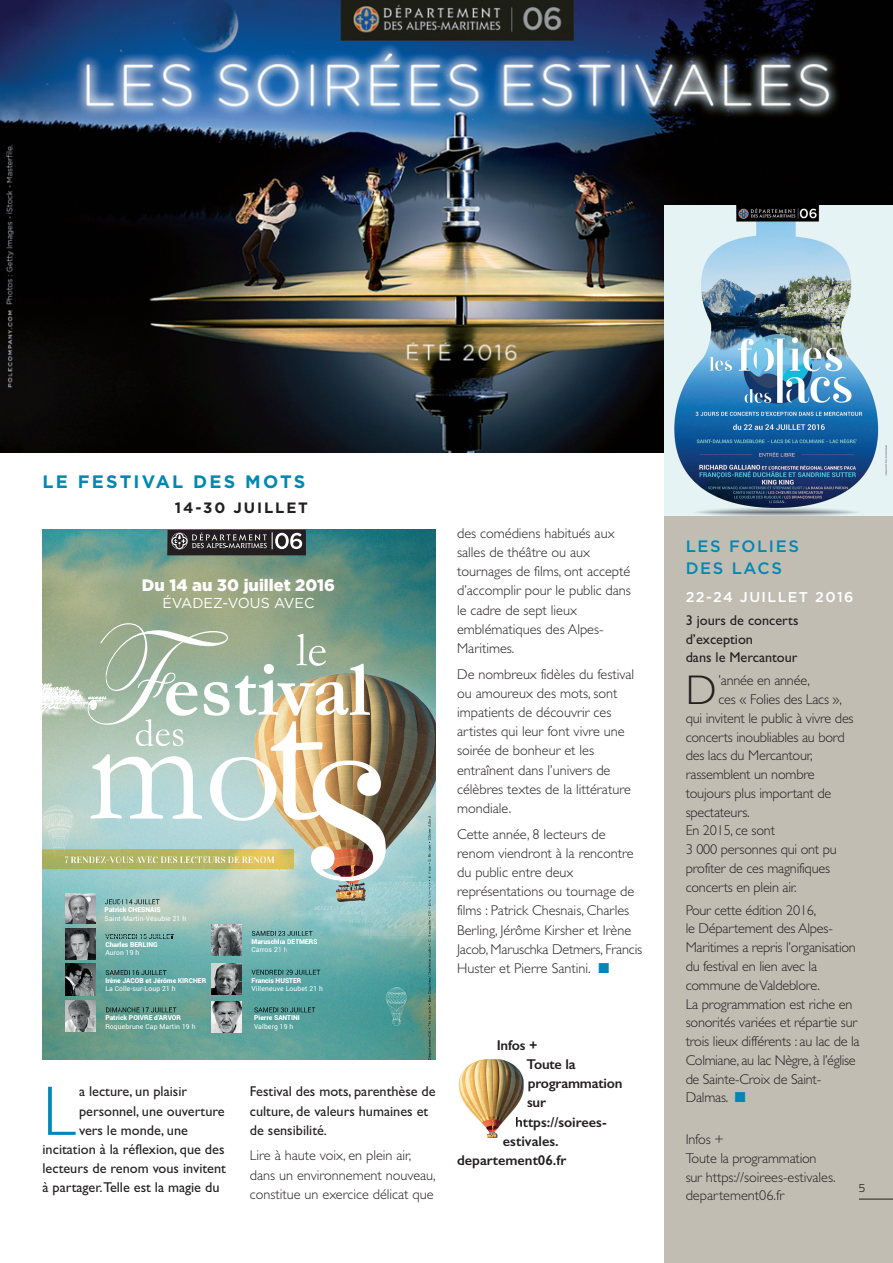
<style>
.page{position:relative;width:893px;height:1263px;background:#fff}
.page>*{position:absolute;margin:0;border:0;box-sizing:border-box;transform-origin:0 0}
.t1{font:300 70.5px "Gill Sans";color:#0088b3}
.t2{font:300 41.7px "Gill Sans";color:#231f20}
.t3{font:700 18px "Gotham";letter-spacing:.125em;color:#0088b3}
.t4{font:900 16.65px "Gotham";color:#fff}
.t5{font:500 16.5px/22.5px "Gotham";letter-spacing:.1em;color:#0088b3}
.t6{font:700 15px "Gotham";letter-spacing:.125em;color:#231f20}
.t7{font:14.4px "Gotham";color:#fff}
.t8{font:300 14.25px/19.2px "Gill Sans";color:#231f20}
.t9{font:14.25px/18.8px "Gill Sans";color:#231f20}
.t10{font:600 14.25px "Gill Sans";color:#231f20}
.t11{font:500 14.25px "Gotham";letter-spacing:.1em;color:#fff}
.t12{font:12px "Titillium Text 25 L 250 wt";color:#231f20}
.t13{font:6.75px "Roboto Black+T42";color:#fff}
.t14{font:6.75px "Roboto Regular+T42";letter-spacing:.02em;color:#fff}
.s1{color:#0088b3}
</style>
<div class="page">
<div style="left:664px;top:0;width:229px;height:1263px;background:#c1bdb3"></div>
<img style="left:0;top:0;width:893px;height:453px">
<img style="left:459px;top:1059px;width:65px;height:79px">
<svg style="left:516px;top:1117px;width:8px;height:13px"></svg>
<hr style="left:503px;top:1136px;width:21px;height:2px;background:#231f20">
<img style="left:43px;top:530px;width:393px;height:529px">
<img style="left:211px;top:1002px;width:31px;height:31px">
<img style="left:65px;top:980px;width:31px;height:15px">
<img style="left:65px;top:1001px;width:31px;height:31px">
<img style="left:211px;top:980px;width:31px;height:15px">
<svg style="left:386px;top:987px;width:21px;height:39px"></svg>
<div style="left:167px;top:530px;width:139px;height:25px;background:#231f20"></div>
<svg style="left:171px;top:532px;width:131px;height:18px"></svg>
<svg style="left:106px;top:1007px;width:15px;height:5px"></svg>
<svg style="left:173px;top:1007px;width:3px;height:5px"></svg>
<img style="left:121px;top:1007px;width:51px;height:5px">
<img style="left:254px;top:1007px;width:57px;height:5px">
<svg style="left:311px;top:1007px;width:4px;height:5px"></svg>
<img style="left:287px;top:1009px;width:24px;height:3px">
<img style="left:43px;top:623px;width:393px;height:357px">
<img style="left:428px;top:980px;width:3px;height:19px">
<img style="left:428px;top:999px;width:3px;height:14px">
<svg style="left:428px;top:1013px;width:3px;height:16px"></svg>
<img style="left:428px;top:1031px;width:3px;height:4px">
<svg style="left:428px;top:1035px;width:3px;height:24px"></svg>
<hr style="left:859px;top:1198px;width:34px;height:1px;background:#231f20">
<img style="left:664px;top:206px;width:229px;height:309px">
<p class="t3" style="left:43px;top:475px;width:264px">LE FESTIVAL DES MOTS</p>
<p class="t6" style="left:175px;top:502px;width:134px">14-30 JUILLET</p>
<p class="t4" style="left:142px;top:575px;width:195px">Du 14 au 30 juillet 2016</p>
<p class="t7" style="left:162px;top:597px;width:154px">ÉVADEZ-VOUS AVEC</p>
<p class="t13" style="left:105px;top:906px;width:58px">Patrick CHESNAIS</p>
<p class="t14" style="left:105px;top:915px;width:83px">Saint-Martin-Vésubie 21 h</p>
<p class="t13" style="left:105px;top:941px;width:54px">Charles BERLING</p>
<p class="t14" style="left:105px;top:950px;width:36px">Auron 19 h</p>
<p class="t13" style="left:105px;top:977px;width:102px">Irène JACOB et Jérôme KIRCHER</p>
<p class="t14" style="left:105px;top:986px;width:72px">La Colle-sur-Loup 21 h</p>
<p class="t13" style="left:105px;top:1014px;width:77px">Patrick POIVRE d’ARVOR</p>
<p class="t14" style="left:105px;top:1023px;width:92px">Roquebrune Cap Martin 19 h</p>
<h1 class="t1" style="left:43px;top:1087px;width:35px">L</h1>
<p class="t9" style="left:79px;top:1084px;width:110px">a lecture, un plaisir</p>
<p class="t9" style="left:79px;top:1103px;width:147px">personnel, une ouverture</p>
<p class="t9" style="left:79px;top:1122px;width:110px">vers le monde, une</p>
<p class="t9" style="left:43px;top:1141px;width:183px">incitation à la réflexion, que des</p>
<p class="t9" style="left:43px;top:1161px;width:185px">lecteurs de renom vous invitent</p>
<p class="t9" style="left:43px;top:1180px;width:178px">à partager.Telle est la magie du</p>
<p class="t13" style="left:252px;top:938px;width:67px">Maruschka DETMERS</p>
<p class="t14" style="left:252px;top:947px;width:38px">Carros 21 h</p>
<p class="t13" style="left:252px;top:976px;width:51px">Francis HUSTER</p>
<p class="t14" style="left:252px;top:986px;width:73px">Villeneuve Loubet 21 h</p>
<p class="t13" style="left:254px;top:1014px;width:47px">Pierre SANTINI</p>
<p class="t14" style="left:254px;top:1023px;width:41px">Valberg 19 h</p>
<p class="t9" style="left:250px;top:1083px;width:187px;line-height:19.2px">Festival des mots, parenthèse de culture, de valeurs humaines et de sensibilité.</p>
<p class="t8" style="left:250px;top:1147px;width:187px">Lire à haute voix, en plein air, dans un environnement nouveau, constitue un exercice délicat que</p>
<p class="t8" style="left:457px;top:525px;width:175px">des comédiens habitués aux salles de théâtre ou aux tournages de films, ont accepté d’accomplir pour le public dans le cadre de sept lieux emblématiques des Alpes-<br>Maritimes.</p>
<p class="t8" style="left:457px;top:666px;width:179px">De nombreux fidèles du festival ou amoureux des mots, sont impatients de découvrir ces artistes qui leur font vivre une soirée de bonheur et les entraînent dans l’univers de célèbres textes de la littérature mondiale.</p>
<p class="t8" style="left:457px;top:826px;width:187px">Cette année, 8 lecteurs de renom viendront à la rencontre du public entre deux représentations ou tournage de films : Patrick Chesnais, Charles<br>Berling, Jérôme Kirsher et Irène<br>Jacob, Maruschka Detmers, Francis<br>Huster et Pierre Santini. <span class="s1">■</span></p>
<p class="t10" style="left:497px;top:1040px;width:42px">Infos +</p>
<p class="t10" style="left:526px;top:1059px;width:51px">Toute la</p>
<p class="t10" style="left:528px;top:1078px;width:96px">programmation</p>
<p class="t10" style="left:527px;top:1098px;width:20px">sur</p>
<p class="t10" style="left:515px;top:1117px;width:93px">https://soirees-</p>
<p class="t10" style="left:503px;top:1136px;width:57px">estivales.</p>
<p class="t10" style="left:457px;top:1155px;width:111px">departement06.fr</p>
<p class="t5" style="left:686px;top:536px;width:115px">LES FOLIES<br>DES LACS</p>
<p class="t11" style="left:686px;top:591px;width:169px">22-24 JUILLET 2016</p>
<p class="t9" style="left:686px;top:612px;width:114px">3 jours de concerts d’exception<br>dans le Mercantour</p>
<h2 class="t2" style="left:686px;top:676px;width:32px">D</h2>
<p class="t8" style="left:718px;top:673px;width:93px">’année en année,</p>
<p class="t8" style="left:718px;top:691px;width:125px">ces « Folies des Lacs »,</p>
<p class="t8" style="left:686px;top:710px;width:169px">qui invitent le public à vivre des</p>
<p class="t8" style="left:686px;top:729px;width:161px">concerts inoubliables au bord</p>
<p class="t8" style="left:686px;top:748px;width:129px">des lacs du Mercantour,</p>
<p class="t8" style="left:686px;top:766px;width:131px">rassemblent un nombre</p>
<p class="t8" style="left:686px;top:785px;width:147px">toujours plus important de</p>
<p class="t8" style="left:686px;top:804px;width:66px">spectateurs.</p>
<p class="t8" style="left:686px;top:823px;width:91px">En 2015, ce sont</p>
<p class="t8" style="left:686px;top:841px;width:153px">3 000 personnes qui ont pu</p>
<p class="t8" style="left:686px;top:860px;width:146px">profiter de ces magnifiques</p>
<p class="t8" style="left:686px;top:879px;width:113px">concerts en plein air.</p>
<p class="t8" style="left:686px;top:902px;width:176px;line-height:18.8px">Pour cette édition 2016,<br>le Département des Alpes-<br>Maritimes a repris l’organisation du festival en lien avec la commune de Valdeblore.<br>La programmation est riche en sonorités variées et répartie sur trois lieux différents : au lac de la<br>Colmiane, au lac Nègre, à l’église de Sainte-Croix de Saint-<br>Dalmas. <span class="s1">■</span></p>
<p class="t8" style="left:686px;top:1131px;width:151px;line-height:18.8px">Infos +<br>Toute la programmation sur https://soirees-estivales. departement06.fr</p>
<p class="t12" style="left:859px;top:1179px;width:8px">5</p>
</div>
